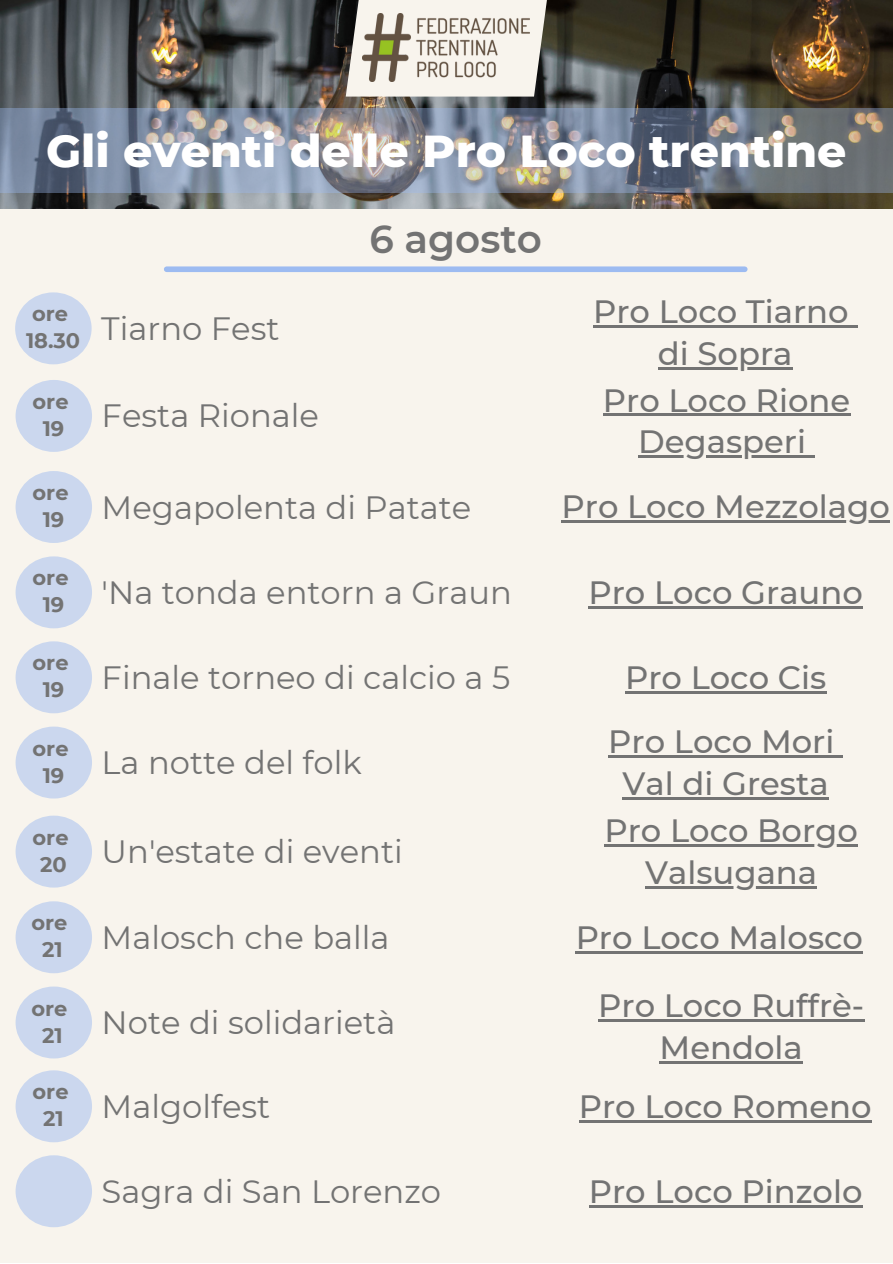
<style>
.page{position:relative;width:893px;height:1264px;background:#fff}
.page>*{position:absolute;margin:0;border:0;box-sizing:border-box;transform-origin:0 0}
.t1{font:800 45.6px "Montserrat";color:#fff}
.t2{font:600 38.85px "Montserrat";color:#737373}
.t3{font:500 32.25px/41.5px "Montserrat";color:#737373;text-align:center}
.t4{font:32.25px "Montserrat";color:#737373}
.t5{font:700 21px/27px "Montserrat";color:#737373;text-align:center}
</style>
<div class="page">
<div style="left:0;top:0;width:892px;height:1262px;background:#f8f4ed"></div>
<img style="left:0;top:0;width:892px;height:208px">
<svg style="left:346px;top:0;width:201px;height:97px"></svg>
<img style="left:362px;top:14px;width:168px;height:67px">
<svg style="left:0;top:108px;width:892px;height:85px;background:#7f8693"></svg>
<div style="left:167px;top:266px;width:577px;height:6px;background:#9dbbf1"></div>
<div style="left:16px;top:641px;width:76px;height:72px;background:#cbd7ee;border-radius:50%"></div>
<hr style="left:625px;top:691px;width:201px;height:2px;background:#737373">
<div style="left:16px;top:815px;width:76px;height:72px;background:#cbd7ee;border-radius:50%"></div>
<hr style="left:604px;top:844px;width:253px;height:2px;background:#737373">
<hr style="left:645px;top:886px;width:172px;height:2px;background:#737373">
<div style="left:16px;top:901px;width:76px;height:72px;background:#cbd7ee;border-radius:50%"></div>
<hr style="left:575px;top:951px;width:287px;height:2px;background:#737373">
<div style="left:16px;top:986px;width:76px;height:72px;background:#cbd7ee;border-radius:50%"></div>
<hr style="left:598px;top:1019px;width:266px;height:2px;background:#737373">
<hr style="left:659px;top:1061px;width:143px;height:2px;background:#737373">
<div style="left:16px;top:1070px;width:76px;height:72px;background:#cbd7ee;border-radius:50%"></div>
<hr style="left:578px;top:1120px;width:293px;height:2px;background:#737373">
<div style="left:16px;top:1155px;width:76px;height:72px;background:#cbd7ee;border-radius:50%"></div>
<hr style="left:588px;top:1204px;width:274px;height:3px;background:#737373">
<div style="left:16px;top:726px;width:76px;height:72px;background:#cbd7ee;border-radius:50%"></div>
<hr style="left:608px;top:755px;width:226px;height:2px;background:#737373">
<svg style="left:834px;top:755px;width:9px;height:2px"></svg>
<hr style="left:622px;top:797px;width:206px;height:2px;background:#737373">
<div style="left:15px;top:292px;width:77px;height:72px;background:#cbd7ee;border-radius:50%"></div>
<hr style="left:593px;top:325px;width:255px;height:3px;background:#737373">
<svg style="left:848px;top:325px;width:9px;height:3px"></svg>
<hr style="left:658px;top:367px;width:134px;height:2px;background:#737373">
<div style="left:16px;top:471px;width:76px;height:72px;background:#cbd7ee;border-radius:50%"></div>
<hr style="left:561px;top:520px;width:328px;height:3px;background:#737373">
<div style="left:16px;top:556px;width:76px;height:72px;background:#cbd7ee;border-radius:50%"></div>
<hr style="left:588px;top:606px;width:274px;height:2px;background:#737373">
<div style="left:16px;top:380px;width:76px;height:72px;background:#cbd7ee;border-radius:50%"></div>
<hr style="left:602px;top:414px;width:248px;height:2px;background:#737373">
<hr style="left:638px;top:455px;width:168px;height:3px;background:#737373">
<svg style="left:806px;top:455px;width:8px;height:3px"></svg>
<h1 class="t1" style="left:46px;top:123px;width:801px">Gli eventi delle Pro Loco trentine</h1>
<p class="t2" style="left:369px;top:215px;width:174px">6 agosto</p>
<p class="t5" style="left:26px;top:300px;width:56px;text-align:left">ore<br>18.30</p>
<p class="t3" style="left:593px;top:291px;width:257px">Pro Loco Tiarno di Sopra</p>
<p class="t4" style="left:101px;top:309px;width:180px">Tiarno Fest</p>
<p class="t5" style="left:33px;top:388px;width:37px">ore<br>19</p>
<p class="t3" style="left:602px;top:379px;width:249px">Pro Loco Rione<br>Degasperi</p>
<p class="t4" style="left:102px;top:396px;width:219px">Festa Rionale</p>
<p class="t5" style="left:33px;top:479px;width:37px">ore<br>19</p>
<p class="t3" style="left:561px;top:486px;width:330px">Pro Loco Mezzolago</p>
<p class="t4" style="left:102px;top:487px;width:371px">Megapolenta di Patate</p>
<p class="t5" style="left:33px;top:564px;width:37px">ore<br>19</p>
<p class="t3" style="left:588px;top:571px;width:276px">Pro Loco Grauno</p>
<p class="t4" style="left:102px;top:572px;width:411px">'Na tonda entorn a Graun</p>
<p class="t5" style="left:33px;top:649px;width:37px">ore<br>19</p>
<p class="t3" style="left:625px;top:656px;width:203px">Pro Loco Cis</p>
<p class="t4" style="left:102px;top:657px;width:410px">Finale torneo di calcio a 5</p>
<p class="t5" style="left:33px;top:734px;width:37px">ore<br>19</p>
<p class="t5" style="left:33px;top:823px;width:37px">ore<br>20</p>
<p class="t4" style="left:102px;top:743px;width:262px">La notte del folk</p>
<p class="t4" style="left:102px;top:832px;width:302px">Un'estate di eventi</p>
<p class="t3" style="left:608px;top:721px;width:228px">Pro Loco Mori<br>Val di Gresta</p>
<p class="t3" style="left:604px;top:810px;width:255px">Pro Loco Borgo<br>Valsugana</p>
<p class="t5" style="left:31px;top:909px;width:37px">ore<br>21</p>
<p class="t3" style="left:575px;top:916px;width:289px">Pro Loco Malosco</p>
<p class="t4" style="left:102px;top:917px;width:289px">Malosch che balla</p>
<p class="t5" style="left:31px;top:994px;width:37px">ore<br>21</p>
<p class="t3" style="left:598px;top:985px;width:267px">Pro Loco Ruffrè-<br>Mendola</p>
<p class="t4" style="left:102px;top:1086px;width:170px">Malgolfest</p>
<p class="t4" style="left:102px;top:1002px;width:295px">Note di solidarietà</p>
<p class="t5" style="left:33px;top:1078px;width:37px">ore<br>21</p>
<p class="t3" style="left:578px;top:1085px;width:294px">Pro Loco Romeno</p>
<p class="t4" style="left:102px;top:1171px;width:341px">Sagra di San Lorenzo</p>
<p class="t3" style="left:588px;top:1170px;width:275px">Pro Loco Pinzolo</p>
</div>
